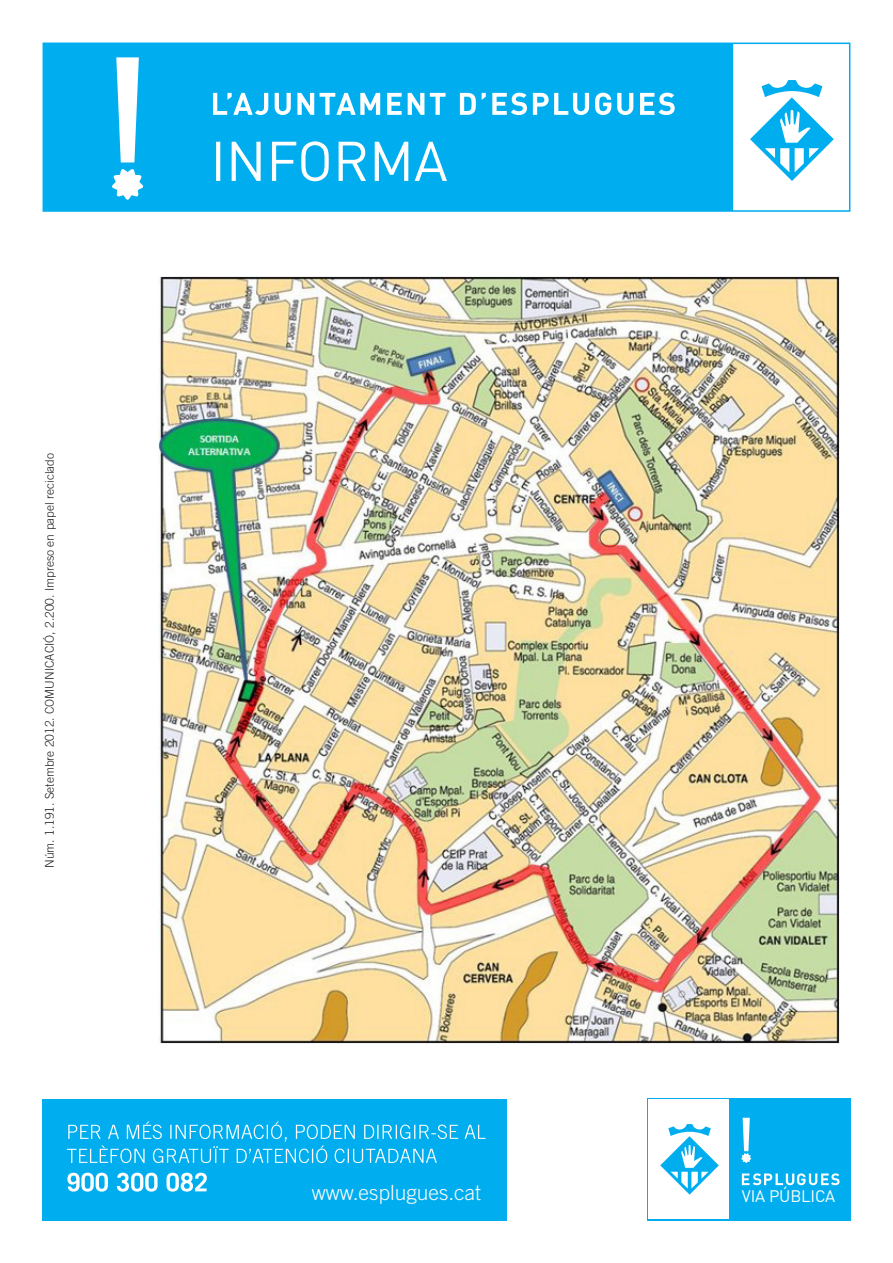
<style>
.page{position:relative;width:893px;height:1263px;background:#fff}
.page>*{position:absolute;margin:0;border:0;box-sizing:border-box;transform-origin:0 0}
.t1{font:300 21px "Trade Gothic LT Com";color:#fafafa}
.t2{font:16.5px "DIN";letter-spacing:-.01em;color:#fff}
.t3{font:300 12px "Trade Gothic LT Com";color:#231f20}
</style>
<div class="page">
<div style="left:43px;top:1098px;width:464px;height:122px;background:#00aeef"></div>
<svg style="left:43px;top:43px;width:807px;height:169px;background:#25b9f1"></svg>
<svg style="left:216px;top:141px;width:231px;height:40px"></svg>
<svg style="left:213px;top:93px;width:462px;height:22px"></svg>
<svg style="left:112px;top:57px;width:32px;height:143px"></svg>
<svg style="left:67px;top:1173px;width:140px;height:18px"></svg>
<svg style="left:67px;top:1121px;width:418px;height:42px"></svg>
<div style="left:647px;top:1098px;width:203px;height:122px;background:#00aeef"></div>
<div style="left:648px;top:1100px;width:81px;height:119px;background:#fff"></div>
<svg style="left:660px;top:1124px;width:59px;height:70px"></svg>
<svg style="left:741px;top:1118px;width:10px;height:45px"></svg>
<svg style="left:742px;top:1173px;width:97px;height:12px"></svg>
<img style="left:158px;top:276px;width:681px;height:767px">
<p class="t3" style="left:43px;top:868px;width:416px;rotate:-90deg">Núm. 1.191. Setembre 2012. COMUNICACIÓ, 2.200. Impreso en papel reciclado</p>
<p class="t1" style="left:312px;top:1180px;width:171px">www.esplugues.cat</p>
<p class="t2" style="left:742px;top:1186px;width:95px">VIA PÚBLICA</p>
</div>
